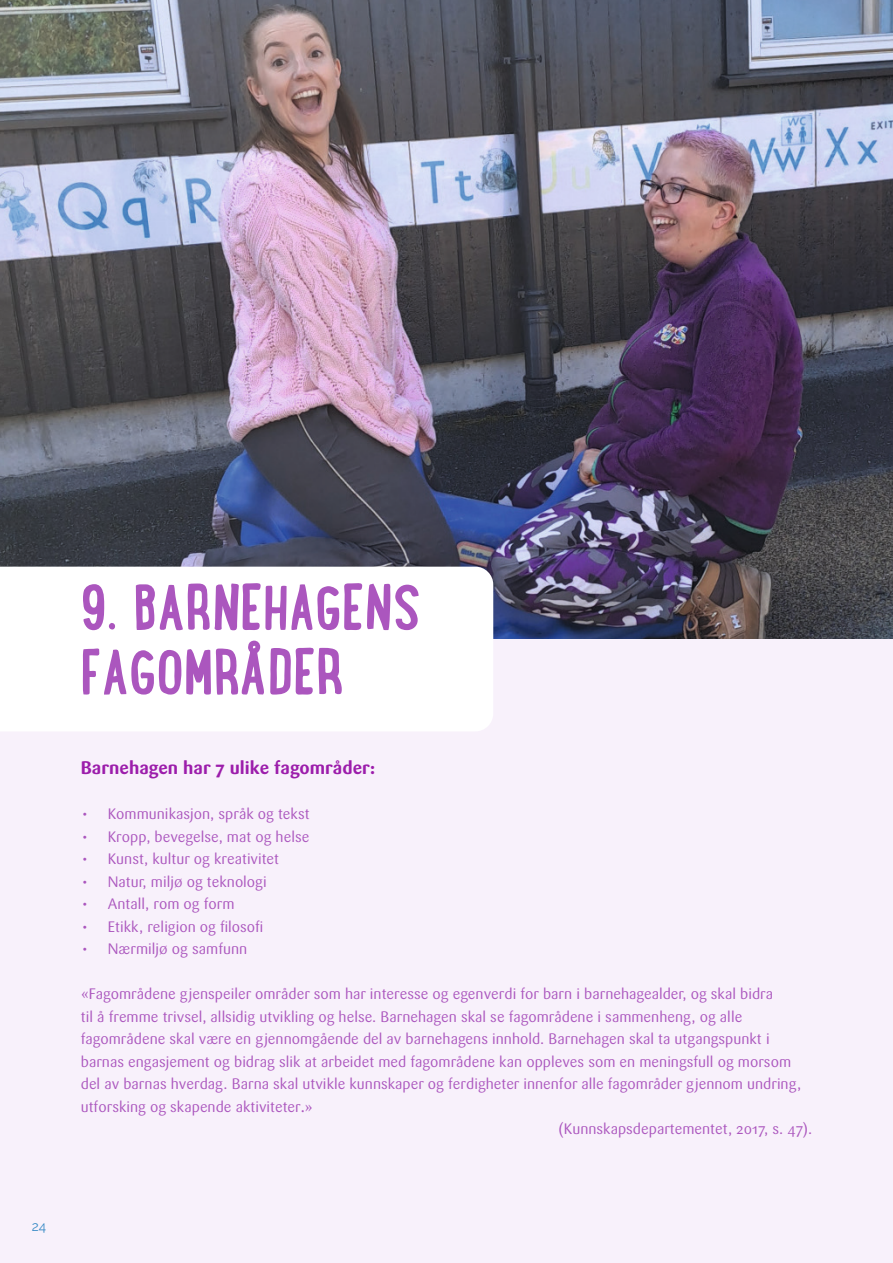
<style>
.page{position:relative;width:893px;height:1263px;background:#f8f1fb}
.page>*{position:absolute;margin:0;border:0;box-sizing:border-box;transform-origin:0 0}
.t1{font:700 69px/64.5px "Lunch Box";color:#ab56be}
.t2{font:700 18px "Sari OT";color:#9c1dab}
.t3{font:15px "Sari OT";color:#ab56be}
.t4{font:13.5px "Raleway";color:#388bc6}
.s1{font-family:"Minion Pro";font-size:18px}
</style>
<div class="page">
<img style="left:0;top:0;width:893px;height:639px">
<div style="left:0;top:567px;width:493px;height:164px;background:#fff"></div>
<p class="t4" style="left:32px;top:1218px;width:16px">24</p>
<h1 class="t1" style="left:81px;top:573px;width:341px">9. BARNEHAGENS<br>FAGOMRÅDER</h1>
<p class="t2" style="left:81px;top:756px;width:296px">Barnehagen har 7 ulike fagområder:</p>
<p class="t3" style="left:81px;top:804px;width:230px">• Kommunikasjon, språk og tekst</p>
<p class="t3" style="left:81px;top:827px;width:230px">• Kropp, bevegelse, mat og helse</p>
<p class="t3" style="left:81px;top:849px;width:200px">• Kunst, kultur og kreativitet</p>
<p class="t3" style="left:81px;top:872px;width:187px">• Natur, miljø og teknologi</p>
<p class="t3" style="left:81px;top:894px;width:155px">• Antall, rom og form</p>
<p class="t3" style="left:81px;top:917px;width:184px">• Etikk, religion og filosofi</p>
<p class="t3" style="left:81px;top:939px;width:168px">• Nærmiljø og samfunn</p>
<p class="t3" style="left:81px;top:984px;width:694px">«Fagområdene gjenspeiler områder som har interesse og egenverdi for barn i barnehagealder, og skal bidra</p>
<p class="t3" style="left:81px;top:1007px;width:663px">til å fremme trivsel, allsidig utvikling og helse. Barnehagen skal se fagområdene i sammenheng, og alle</p>
<p class="t3" style="left:81px;top:1029px;width:690px">fagområdene skal være en gjennomgående del av barnehagens innhold. Barnehagen skal ta utgangspunkt i</p>
<p class="t3" style="left:81px;top:1052px;width:712px">barnas engasjement og bidrag slik at arbeidet med fagområdene kan oppleves som en meningsfull og morsom</p>
<p class="t3" style="left:81px;top:1074px;width:722px">del av barnas hverdag. Barna skal utvikle kunnskaper og ferdigheter innenfor alle fagområder gjennom undring,</p>
<p class="t3" style="left:81px;top:1097px;width:233px">utforsking og skapende aktiviteter<span class="s1">.»</span></p>
<p class="t3" style="left:559px;top:1119px;width:255px">(Kunnskapsdepartementet, 2017, s. 47).</p>
</div>
